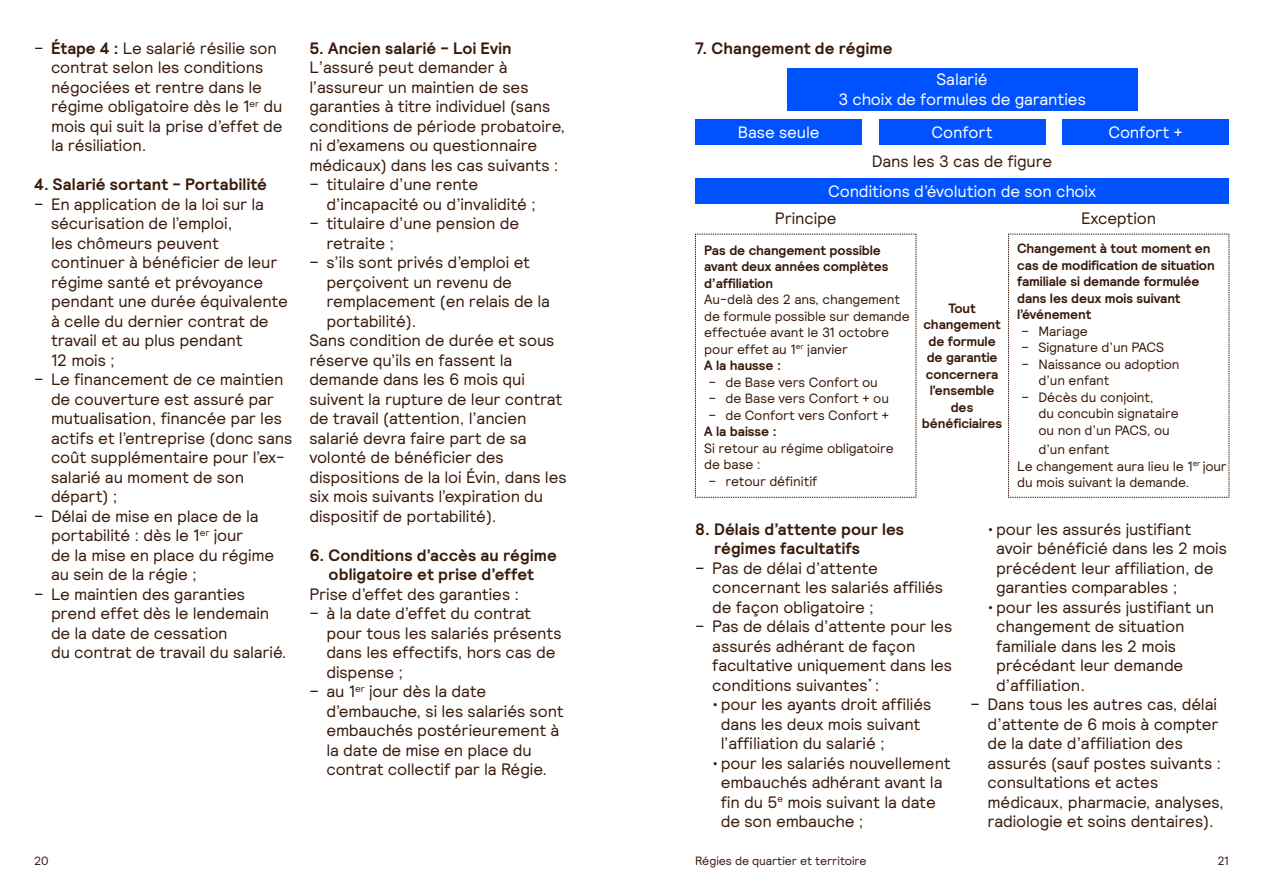
<style>
.page{position:relative;width:1263px;height:893px;background:#fff}
.page>*{position:absolute;margin:0;border:0;box-sizing:border-box;transform-origin:0 0}
.t1{font:16.5px/19.5px "Relative";letter-spacing:-.01em;color:#381a0a}
.t2{font:700 16.5px/19.5px "Relative";letter-spacing:.005em;color:#381a0a;text-align:center}
.t3{font:16.5px/19.5px "Relative";letter-spacing:-.005em;color:#fff;text-align:center}
.t4{font:13.5px/16.5px "Relative";letter-spacing:-.01em;color:#381a0a}
.t5{font:700 13.5px/16.5px "Relative";letter-spacing:-.01em;color:#381a0a}
.t6{font:12px "Relative";letter-spacing:-.01em;color:#381a0a}
.s1{font-weight:700}
</style>
<div class="page">
<div style="left:787px;top:68px;width:350px;height:43px;background:#0052ff"></div>
<div style="left:695px;top:119px;width:167px;height:26px;background:#0052ff"></div>
<div style="left:879px;top:119px;width:166px;height:26px;background:#0052ff"></div>
<div style="left:1062px;top:119px;width:167px;height:26px;background:#0052ff"></div>
<div style="left:695px;top:179px;width:534px;height:25px;background:#0052ff"></div>
<svg style="left:695px;top:234px;width:221px;height:264px"></svg>
<svg style="left:1008px;top:234px;width:221px;height:264px"></svg>
<p class="t1" style="left:51px;top:37px;width:233px;text-indent:-17px">– <span class="s1">Étape 4 :</span> Le salarié résilie son contrat selon les conditions négociées et rentre dans le régime obligatoire dès le 1<sup>er</sup> du mois qui suit la prise d’effet de la résiliation.</p>
<p class="t2" style="left:34px;top:174px;width:235px">4. Salarié sortant - Portabilité</p>
<p class="t1" style="left:51px;top:193px;width:239px;text-indent:-17px">– En application de la loi sur la sécurisation de l’emploi,<br>les chômeurs peuvent continuer à bénéficier de leur régime santé et prévoyance pendant une durée équivalente à celle du dernier contrat de travail et au plus pendant<br>12 mois ;</p>
<p class="t1" style="left:51px;top:369px;width:243px;text-indent:-17px">– Le financement de ce maintien de couverture est assuré par mutualisation, financée par les actifs et l’entreprise (donc sans coût supplémentaire pour l’ex&shy;salarié au moment de son départ) ;</p>
<p class="t1" style="left:51px;top:505px;width:225px;text-indent:-17px">– Délai de mise en place de la portabilité : dès le 1<sup>er</sup> jour<br>de la mise en place du régime au sein de la régie ;</p>
<p class="t1" style="left:51px;top:583px;width:237px;text-indent:-17px">– Le maintien des garanties prend effet dès le lendemain de la date de cessation<br>du contrat de travail du salarié.</p>
<p class="t2" style="left:309px;top:38px;width:204px">5. Ancien salarié - Loi Evin</p>
<p class="t1" style="left:309px;top:57px;width:258px">L’assuré peut demander à l’assureur un maintien de ses garanties à titre individuel (sans conditions de période probatoire, ni d’examens ou questionnaire médicaux) dans les cas suivants :</p>
<p class="t1" style="left:326px;top:174px;width:211px;text-indent:-17px">– titulaire d’une rente d’incapacité ou d’invalidité ;</p>
<p class="t1" style="left:326px;top:213px;width:194px;text-indent:-17px">– titulaire d’une pension de retraite ;</p>
<p class="t1" style="left:309px;top:252px;width:222px">– s’ils sont privés d’emploi et</p>
<p class="t1" style="left:326px;top:271px;width:187px">perçoivent un revenu de</p>
<p class="t1" style="left:326px;top:291px;width:225px">remplacement (en relais de la</p>
<p class="t1" style="left:326px;top:310px;width:92px">portabilité).</p>
<p class="t1" style="left:309px;top:330px;width:247px">Sans condition de durée et sous</p>
<p class="t1" style="left:309px;top:349px;width:204px">réserve qu’ils en fassent la</p>
<p class="t1" style="left:309px;top:369px;width:217px">demande dans les 6 mois qui</p>
<p class="t1" style="left:309px;top:388px;width:254px">suivent la rupture de leur contrat</p>
<p class="t1" style="left:309px;top:408px;width:219px">de travail (attention, l’ancien</p>
<p class="t1" style="left:309px;top:427px;width:219px">salarié devra faire part de sa</p>
<p class="t1" style="left:309px;top:447px;width:196px">volonté de bénéficier des</p>
<p class="t1" style="left:309px;top:467px;width:259px">dispositions de la loi Évin, dans les</p>
<p class="t1" style="left:309px;top:486px;width:235px">six mois suivants l’expiration du</p>
<p class="t1" style="left:309px;top:506px;width:189px">dispositif de portabilité).</p>
<p class="t2" style="left:309px;top:545px;width:249px">6. Conditions d’accès au régime obligatoire et prise d’effet</p>
<p class="t1" style="left:309px;top:584px;width:211px">Prise d’effet des garanties :</p>
<p class="t1" style="left:326px;top:603px;width:237px;text-indent:-17px">– à la date d’effet du contrat pour tous les salariés présents dans les effectifs, hors cas de dispense ;</p>
<p class="t1" style="left:326px;top:681px;width:239px;text-indent:-17px">– au 1<sup>er</sup> jour dès la date d’embauche, si les salariés sont embauchés postérieurement à la date de mise en place du contrat collectif par la Régie.</p>
<p class="t2" style="left:695px;top:38px;width:199px">7. Changement de régime</p>
<p class="t3" style="left:838px;top:69px;width:249px">Salarié<br>3 choix de formules de garanties</p>
<p class="t3" style="left:738px;top:121px;width:83px">Base seule</p>
<p class="t3" style="left:932px;top:121px;width:62px">Confort</p>
<p class="t3" style="left:1108px;top:121px;width:76px">Confort +</p>
<p class="t1" style="left:872px;top:151px;width:182px">Dans les 3 cas de figure</p>
<p class="t3" style="left:828px;top:181px;width:269px">Conditions d’évolution de son choix</p>
<p class="t1" style="left:775px;top:208px;width:63px">Principe</p>
<p class="t1" style="left:1081px;top:208px;width:77px">Exception</p>
<p class="t5" style="left:704px;top:242px;width:186px">Pas de changement possible avant deux années complètes d’affiliation</p>
<p class="t4" style="left:704px;top:291px;width:207px">Au-delà des 2 ans, changement de formule possible sur demande effectuée avant le 31 octobre pour effet au 1<sup>er</sup> janvier<br><span class="s1">A la hausse :</span></p>
<p class="t4" style="left:708px;top:373px;width:171px">– de Base vers Confort ou</p>
<p class="t4" style="left:708px;top:390px;width:182px">– de Base vers Confort + ou</p>
<p class="t4" style="left:708px;top:406px;width:182px">– de Confort vers Confort +</p>
<p class="t5" style="left:704px;top:423px;width:74px">A la baisse :</p>
<p class="t4" style="left:704px;top:439px;width:191px">Si retour au régime obligatoire de base :</p>
<p class="t4" style="left:708px;top:472px;width:110px">– retour définitif</p>
<p class="t5" style="left:922px;top:300px;width:82px;text-align:center">Tout changement de formule de garantie concernera l’ensemble des bénéficiaires</p>
<p class="t5" style="left:1017px;top:240px;width:199px">Changement à tout moment en cas de modification de situation familiale si demande formulée dans les deux mois suivant l’événement</p>
<p class="t4" style="left:1021px;top:322px;width:68px">– Mariage</p>
<p class="t4" style="left:1021px;top:339px;width:144px">– Signature d’un PACS</p>
<p class="t4" style="left:1038px;top:355px;width:143px;text-indent:-17px">– Naissance ou adoption d’un enfant</p>
<p class="t4" style="left:1038px;top:388px;width:142px;text-indent:-17px">– Décès du conjoint,<br>du concubin signataire ou non d’un PACS, ou</p>
<p class="t4" style="left:1017px;top:441px;width:211px;text-indent:21px">d’un enfant<br>Le changement aura lieu le 1<sup>er</sup> jour du mois suivant la demande.</p>
<p class="t2" style="left:714px;top:519px;width:192px;text-align:left;text-indent:-19px">8. Délais d’attente pour les régimes facultatifs</p>
<p class="t1" style="left:712px;top:557px;width:232px;text-indent:-17px">– Pas de délai d’attente concernant les salariés affiliés de façon obligatoire ;</p>
<p class="t1" style="left:712px;top:616px;width:241px;text-indent:-17px">– Pas de délais d’attente pour les assurés adhérant de façon facultative uniquement dans les conditions suivantes<sup>*</sup> :</p>
<p class="t1" style="left:721px;top:694px;width:212px;text-indent:-8px">•pour les ayants droit affiliés dans les deux mois suivant l’affiliation du salarié ;</p>
<p class="t1" style="left:721px;top:752px;width:231px;text-indent:-8px">•pour les salariés nouvellement embauchés adhérant avant la fin du 5<sup>e</sup> mois suivant la date de son embauche ;</p>
<p class="t1" style="left:996px;top:518px;width:232px;text-indent:-8px">•pour les assurés justifiant avoir bénéficié dans les 2 mois précédent leur affiliation, de garanties comparables ;</p>
<p class="t1" style="left:996px;top:596px;width:219px;text-indent:-8px">•pour les assurés justifiant un changement de situation familiale dans les 2 mois précédant leur demande d’affiliation.</p>
<p class="t1" style="left:988px;top:694px;width:238px;text-indent:-17px">– Dans tous les autres cas, délai d’attente de 6 mois à compter de la date d’affiliation des assurés (sauf postes suivants : consultations et actes médicaux, pharmacie, analyses, radiologie et soins dentaires).</p>
<p class="t6" style="left:34px;top:853px;width:16px">20</p>
<p class="t6" style="left:695px;top:853px;width:173px">Régies de quartier et territoire</p>
<p class="t6" style="left:1217px;top:853px;width:13px">21</p>
</div>
